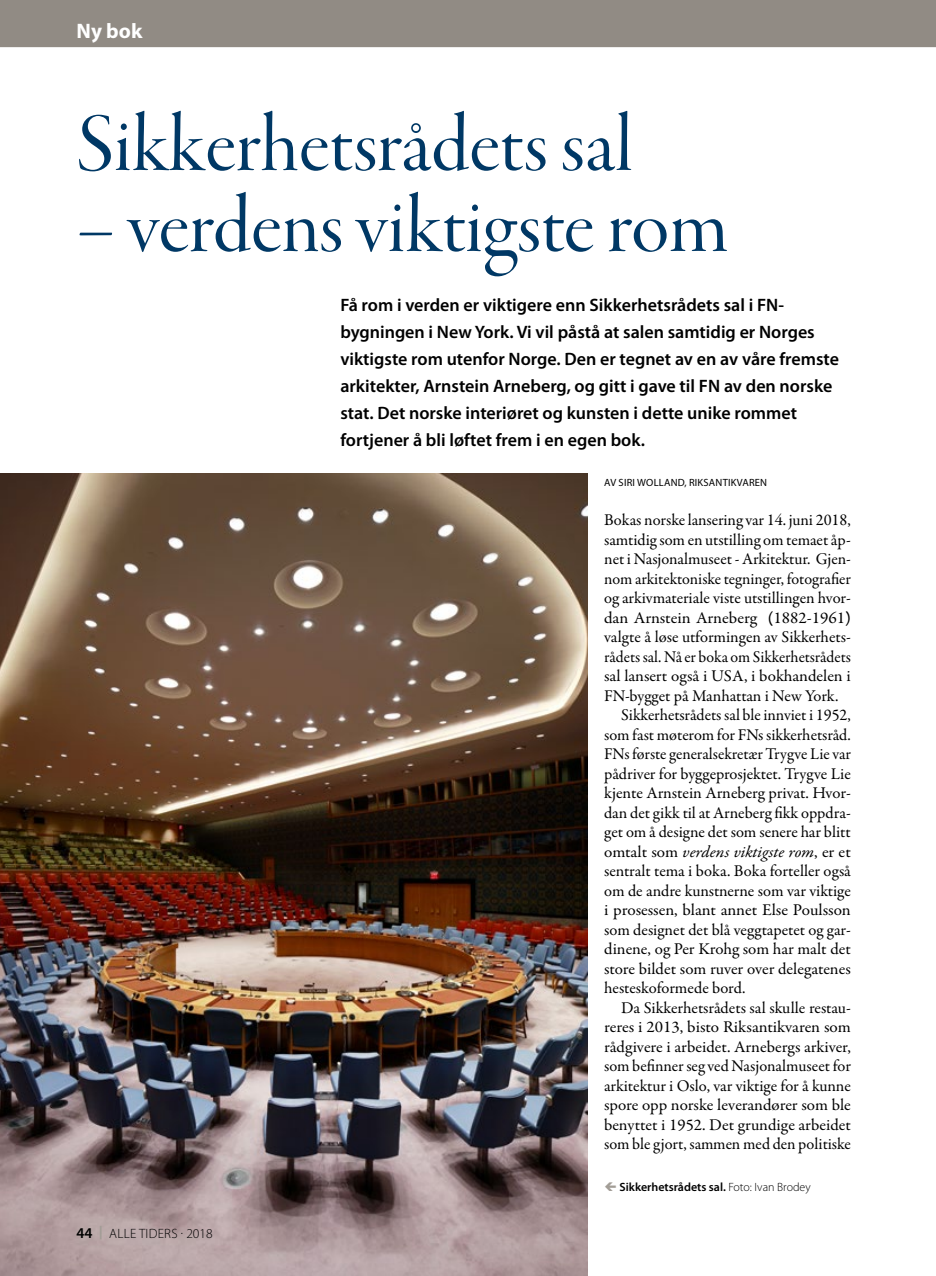
<style>
.page{position:relative;width:936px;height:1276px;background:#fff}
.page>*{position:absolute;margin:0;border:0;box-sizing:border-box;transform-origin:0 0}
.Tittel_hoved{font:85.5px "Garamond Premr Pro Disp";color:#003865}
.Tittel_stikk{font:700 21px "Myriad Pro";color:#fff}
.Ingress{font:600 18px/27px "Myriad Pro";color:#000}
.Normal_uten_innrykk{font:16.5px/19.5px "Garamond Premr Pro";color:#000;text-align:justify}
.t1{font:300 13.5px "Myriad Pro";letter-spacing:.02em;color:#000}
.Bildetekst{font:600 12px "Myriad Pro";color:#000}
.Byline{font:10.5px "Myriad Pro";letter-spacing:.02em;color:#000}
.s1{font-weight:700}
.s2{font-style:italic}
.s3{font-weight:600;font-size:15px}
.s4{font-weight:900;color:#a29d96}
.s5{font-weight:300}
</style>
<div class="page">
<div style="left:0;top:0;width:935px;height:48px;background:#918b84"></div>
<img style="left:0;top:473px;width:587px;height:803px">
<p class="Tittel_stikk" style="left:77px;top:19px;width:67px">Ny bok</p>
<p class="Tittel_hoved" style="left:77px;top:97px;width:557px">Sikkerhetsrådets sal</p>
<p class="Tittel_hoved" style="left:77px;top:178px;width:653px">– verdens viktigste rom</p>
<p class="Ingress" style="left:340px;top:291px;width:500px">Få rom i verden er viktigere enn Sikkerhetsrådets sal i FN&shy;bygningen i New York. Vi vil påstå at salen samtidig er Norges viktigste rom utenfor Norge. Den er tegnet av en av våre fremste arkitekter, Arnstein Arneberg, og gitt i gave til FN av den norske stat. Det norske interiøret og kunsten i dette unike rommet fortjener å bli løftet frem i en egen bok.</p>
<p class="Byline" style="left:604px;top:477px;width:164px">AV SIRI WOLLAND, RIKSANTIKVAREN</p>
<p class="Normal_uten_innrykk" style="left:604px;top:510px;width:248px">Bokas norske lansering var 14. juni 2018, samtidig som en utstilling om temaet åp&shy;net i Nasjonalmuseet - Arkitektur. Gjen&shy;nom arkitektoniske tegninger, fotografier og arkivmateriale viste utstillingen hvor&shy;dan Arnstein Arneberg <span class="s1">(</span>1882-1961<span class="s1">) </span>valgte å løse utformingen av Sikkerhets&shy;rådets sal. Nå er boka om Sikkerhetsrådets sal lansert også i USA, i bokhandelen i FN-bygget på Manhattan i New York.</p>
<p class="Normal_uten_innrykk" style="left:604px;top:705px;width:248px;text-indent:17px">Sikkerhetsrådets sal ble innviet i 1952, som fast møterom for FNs sikkerhetsråd.<br>FNs første generalsekretær Trygve Lie var pådriver for byggeprosjektet. Trygve Lie kjente Arnstein Arneberg privat. Hvor&shy;dan det gikk til at Arneberg fikk oppdra&shy;get om å designe det som senere har blitt omtalt som <span class="s2">verdens viktigste rom</span>, er et sentralt tema i boka. Boka forteller også om de andre kunstnerne som var viktige i prosessen, blant annet Else Poulsson som designet det blå veggtapetet og gar&shy;dinene, og Per Krohg som har malt det store bildet som ruver over delegatenes hesteskoformede bord.</p>
<p class="Normal_uten_innrykk" style="left:604px;top:998px;width:248px;text-indent:17px">Da Sikkerhetsrådets sal skulle restau&shy;reres i 2013, bisto Riksantikvaren som rådgivere i arbeidet. Arnebergs arkiver, som befinner seg ved Nasjonalmuseet for arkitektur i Oslo, var viktige for å kunne spore opp norske leverandører som ble benyttet i 1952. Det grundige arbeidet som ble gjort, sammen med den politiske</p>
<p class="t1" style="left:77px;top:1225px;width:138px"><span class="s3">44</span> <span class="s4">|</span> ALLE TIDERS · 2018</p>
<p class="Bildetekst" style="left:619px;top:1180px;width:193px">Sikkerhetsrådets sal. <span class="s5">Foto: Ivan Brodey</span></p>
</div>
